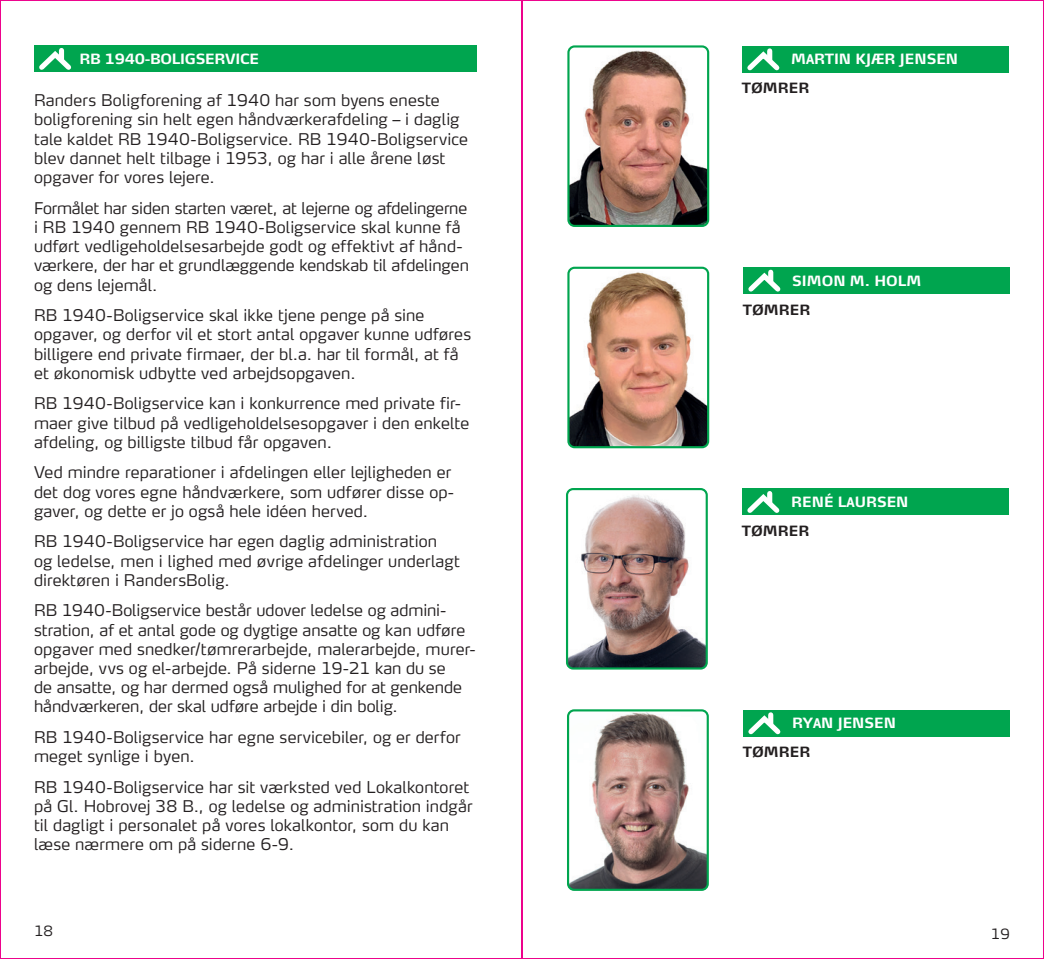
<style>
.page{position:relative;width:1044px;height:959px;background:#fff}
.page>*{position:absolute;margin:0;border:0;box-sizing:border-box;transform-origin:0 0}
.brød{font:300 16px/19.2px "Max TF";letter-spacing:.01em;color:#231f20}
.t1{font:700 14px "Max TF";color:#fff}
.t2{font:700 14px "Max TF";color:#231f20}
.t3{font:700 14px "Max TF";letter-spacing:-.02em;color:#fff}
.t4{font:300 14px "Max TF";color:#231f20}
</style>
<div class="page">
<div style="left:34px;top:45px;width:442px;height:27px;background:#00a54f"></div>
<svg style="left:39px;top:48px;width:33px;height:22px"></svg>
<div style="left:59px;top:50px;width:5px;height:9px;background:#fff"></div>
<img style="left:570px;top:269px;width:136px;height:176px">
<div style="left:567px;top:266px;width:142px;height:182px;border:2px solid #00a54f;border-radius:6px"></div>
<div style="left:743px;top:267px;width:266px;height:27px;background:#00a54f"></div>
<svg style="left:748px;top:269px;width:33px;height:23px"></svg>
<div style="left:768px;top:272px;width:5px;height:9px;background:#fff"></div>
<img style="left:570px;top:48px;width:136px;height:176px">
<div style="left:567px;top:45px;width:142px;height:182px;border:2px solid #00a54f;border-radius:6px"></div>
<div style="left:742px;top:46px;width:266px;height:27px;background:#00a54f"></div>
<svg style="left:747px;top:48px;width:33px;height:23px"></svg>
<div style="left:767px;top:51px;width:5px;height:9px;background:#fff"></div>
<img style="left:568px;top:712px;width:139px;height:177px">
<div style="left:567px;top:709px;width:141px;height:181px;border:2px solid #00a54f;border-radius:6px"></div>
<div style="left:743px;top:709px;width:266px;height:27px;background:#00a54f"></div>
<svg style="left:743px;top:712px;width:41px;height:25px"></svg>
<div style="left:768px;top:714px;width:5px;height:9px;background:#fff"></div>
<img style="left:567px;top:489px;width:139px;height:179px">
<div style="left:566px;top:488px;width:141px;height:181px;border:2px solid #00a54f;border-radius:6px"></div>
<div style="left:742px;top:488px;width:266px;height:27px;background:#00a54f"></div>
<svg style="left:747px;top:491px;width:33px;height:22px"></svg>
<div style="left:767px;top:493px;width:5px;height:9px;background:#fff"></div>
<p class="t3" style="left:79px;top:50px;width:181px">RB 1940-BOLIGSERVICE</p>
<p class="brød" style="left:34px;top:90px;width:435px">Randers Boligforening af 1940 har som byens eneste boligforening sin helt egen håndværkerafdeling – i daglig tale kaldet RB 1940-Boligservice. RB 1940-Boligservice blev dannet helt tilbage i 1953, og har i alle årene løst opgaver for vores lejere.</p>
<p class="brød" style="left:34px;top:198px;width:436px">Formålet har siden starten været, at lejerne og afdelingerne i RB 1940 gennem RB 1940-Boligservice skal kunne få udført vedligeholdelsesarbejde godt og effektivt af hånd&shy;værkere, der har et grundlæggende kendskab til afdelingen og dens lejemål.</p>
<p class="brød" style="left:34px;top:305px;width:438px">RB 1940-Boligservice skal ikke tjene penge på sine opgaver, og derfor vil et stort antal opgaver kunne udføres billigere end private firmaer, der bl.a. har til formål, at få et økonomisk udbytte ved arbejdsopgaven.</p>
<p class="brød" style="left:34px;top:393px;width:436px">RB 1940-Boligservice kan i konkurrence med private fir&shy;maer give tilbud på vedligeholdelsesopgaver i den enkelte afdeling, og billigste tilbud får opgaven.</p>
<p class="brød" style="left:34px;top:462px;width:421px">Ved mindre reparationer i afdelingen eller lejligheden er det dog vores egne håndværkere, som udfører disse op&shy;gaver, og dette er jo også hele idéen herved.</p>
<p class="brød" style="left:34px;top:531px;width:427px">RB 1940-Boligservice har egen daglig administration<br>og ledelse, men i lighed med øvrige afdelinger underlagt direktøren i RandersBolig.</p>
<p class="brød" style="left:34px;top:600px;width:443px">RB 1940-Boligservice består udover ledelse og admini&shy;stration, af et antal gode og dygtige ansatte og kan udføre opgaver med snedker/tømrerarbejde, malerarbejde, murer&shy;arbejde, vvs og el-arbejde. På siderne 19-21 kan du se<br>de ansatte, og har dermed også mulighed for at genkende håndværkeren, der skal udføre arbejde i din bolig.</p>
<p class="brød" style="left:34px;top:727px;width:428px">RB 1940-Boligservice har egne servicebiler, og er derfor meget synlige i byen.</p>
<p class="brød" style="left:34px;top:776px;width:440px">RB 1940-Boligservice har sit værksted ved Lokalkontoret på Gl. Hobrovej 38 B., og ledelse og administration indgår til dagligt i personalet på vores lokalkontor, som du kan læse nærmere om på siderne 6-9.</p>
<p class="t1" style="left:791px;top:50px;width:168px">MARTIN KJÆR JENSEN</p>
<p class="t2" style="left:741px;top:79px;width:69px">TØMRER</p>
<p class="t1" style="left:792px;top:271px;width:131px">SIMON M. HOLM</p>
<p class="t2" style="left:742px;top:300px;width:69px">TØMRER</p>
<p class="t1" style="left:791px;top:493px;width:119px">RENÉ LAURSEN</p>
<p class="t2" style="left:741px;top:521px;width:69px">TØMRER</p>
<p class="t1" style="left:792px;top:714px;width:105px">RYAN JENSEN</p>
<p class="t2" style="left:742px;top:743px;width:69px">TØMRER</p>
<p class="t4" style="left:34px;top:922px;width:21px">18</p>
<p class="t4" style="left:990px;top:924px;width:21px">19</p>
</div>
